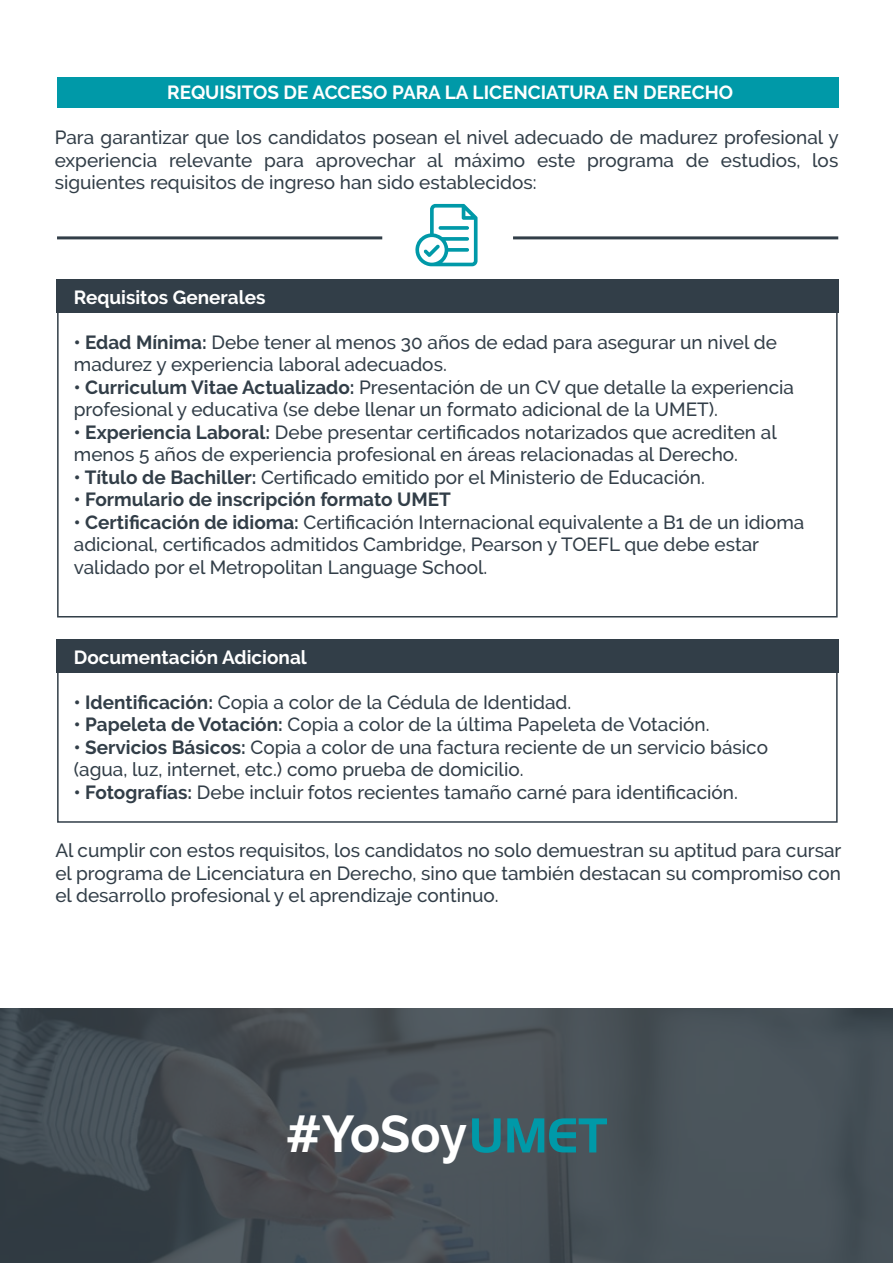
<style>
.page{position:relative;width:893px;height:1263px;background:#fff}
.page>*{position:absolute;margin:0;border:0;box-sizing:border-box;transform-origin:0 0}
.t1{font:700 51.6px "Raleway";letter-spacing:-.01em;color:#fff}
.t2{font:500 19.05px/22.5px "Raleway";color:#323e48}
.t3{font:700 19.05px "Raleway";color:#fff}
.t4{font:700 19.05px "Raleway";color:#323e48}
.s1{font-weight:700}
</style>
<div class="page">
<div style="left:57px;top:77px;width:781px;height:30px;background:#0099a8"></div>
<svg style="left:415px;top:204px;width:63px;height:62px"></svg>
<hr style="left:57px;top:236px;width:325px;height:3px;background:#323e48">
<hr style="left:513px;top:236px;width:325px;height:3px;background:#323e48">
<div style="left:56px;top:279px;width:782px;height:34px;background:#323e48"></div>
<div style="left:57px;top:639px;width:781px;height:184px;border:2px solid #323e48"></div>
<div style="left:56px;top:639px;width:782px;height:34px;background:#323e48"></div>
<svg style="left:0;top:1008px;width:893px;height:255px;background:#454e54"></svg>
<svg style="left:472px;top:1118px;width:29px;height:35px"></svg>
<svg style="left:507px;top:1118px;width:100px;height:34px;background:#247580"></svg>
<p class="t3" style="left:167px;top:82px;width:567px">REQUISITOS DE ACCESO PARA LA LICENCIATURA EN DERECHO</p>
<p class="t2" style="left:55px;top:126px;width:786px;text-align:justify">Para garantizar que los candidatos posean el nivel adecuado de madurez profesional y experiencia relevante para aprovechar al máximo este programa de estudios, los siguientes requisitos de ingreso han sido establecidos:</p>
<p class="t3" style="left:74px;top:286px;width:193px">Requisitos Generales</p>
<p class="t2" style="left:74px;top:331px;width:704px"><span class="s1">• Edad Mínima:</span> Debe tener al menos 30 años de edad para asegurar un nivel de madurez y experiencia laboral adecuados.</p>
<p class="t2" style="left:74px;top:376px;width:722px"><span class="s1">• Curriculum Vitae Actualizado:</span> Presentación de un CV que detalle la experiencia profesional y educativa (se debe llenar un formato adicional de la UMET).</p>
<p class="t2" style="left:74px;top:421px;width:704px"><span class="s1">• Experiencia Laboral:</span> Debe presentar certificados notarizados que acrediten al menos 5 años de experiencia profesional en áreas relacionadas al Derecho.</p>
<p class="t2" style="left:74px;top:466px;width:632px"><span class="s1">• Título de Bachiller:</span> Certificado emitido por el Ministerio de Educación.</p>
<p class="t4" style="left:74px;top:489px;width:378px">• Formulario de inscripción formato UMET</p>
<p class="t2" style="left:74px;top:511px;width:732px"><span class="s1">• Certificación de idioma:</span> Certificación Internacional equivalente a B1 de un idioma adicional, certificados admitidos Cambridge, Pearson y TOEFL que debe estar validado por el Metropolitan Language School.</p>
<p class="t3" style="left:74px;top:646px;width:235px">Documentación Adicional</p>
<p class="t2" style="left:74px;top:691px;width:499px"><span class="s1">• Identificación:</span> Copia a color de la Cédula de Identidad.</p>
<p class="t2" style="left:74px;top:713px;width:637px"><span class="s1">• Papeleta de Votación:</span> Copia a color de la última Papeleta de Votación.</p>
<p class="t2" style="left:74px;top:736px;width:696px"><span class="s1">• Servicios Básicos:</span> Copia a color de una factura reciente de un servicio básico (agua, luz, internet, etc.) como prueba de domicilio.</p>
<p class="t2" style="left:74px;top:781px;width:665px"><span class="s1">• Fotografías:</span> Debe incluir fotos recientes tamaño carné para identificación.</p>
<p class="t2" style="left:55px;top:839px;width:787px;text-align:justify">Al cumplir con estos requisitos, los candidatos no solo demuestran su aptitud para cursar el programa de Licenciatura en Derecho, sino que también destacan su compromiso con el desarrollo profesional y el aprendizaje continuo.</p>
<h1 class="t1" style="left:286px;top:1104px;width:183px">#YoSoy</h1>
</div>
